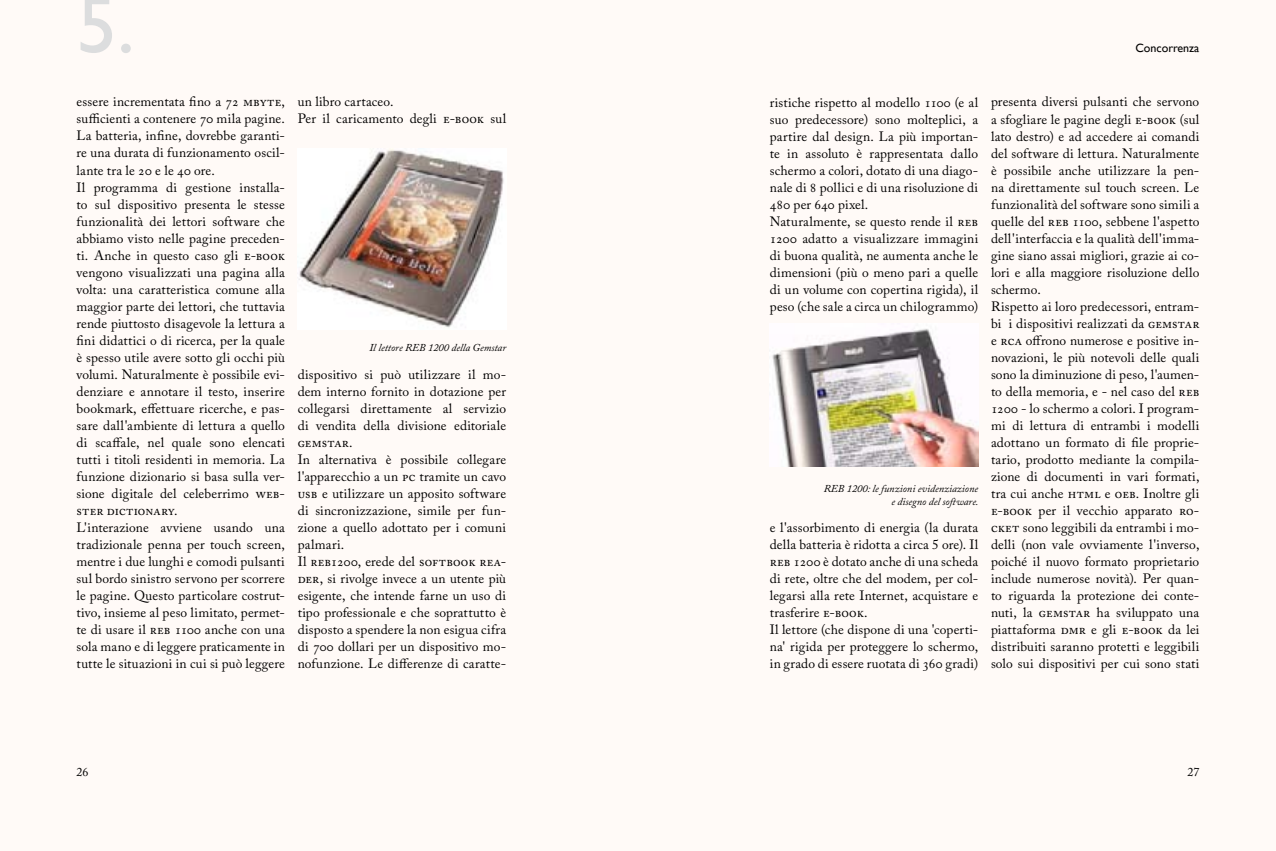
<style>
.page{position:relative;width:1276px;height:851px;background:#fff}
.page>*{position:absolute;margin:0;border:0;box-sizing:border-box;transform-origin:0 0}
.t1{font:81px "Gill Sans";color:#dcddde}
.t2{font:13.5px/17px "Adobe Caslon Pro";letter-spacing:.01em;color:#000}
.t3{font:12px "Gill Sans";color:#000}
.t4{font:12px "Adobe Caslon Pro";color:#000}
.t5{font:italic 10.5px/13.5px "Adobe Caslon Pro";color:#000;text-align:right}
</style>
<div class="page">
<div style="left:0;top:0;width:638px;height:850px;background:#fffaf7"></div>
<div style="left:638px;top:0;width:638px;height:850px;background:#fffaf7"></div>
<img style="left:299px;top:150px;width:205px;height:178px">
<img style="left:772px;top:329px;width:206px;height:137px">
<h1 class="t1" style="left:77px;top:-23px;width:60px">5.</h1>
<p class="t3" style="left:1135px;top:41px;width:66px">Concorrenza</p>
<p class="t2" style="left:770px;top:93px;width:210px">ristiche rispetto al modello 1100 (e al suo predecessore) sono molteplici, a partire dal design. La più importan&shy;te in assoluto è rappresentata dallo schermo a colori, dotato di una diago&shy;nale di 8 pollici e di una risoluzione di 480 per 640 pixel.<br>Naturalmente, se questo rende il reb 1200 adatto a visualizzare immagini di buona qualità, ne aumenta anche le dimensioni (più o meno pari a quelle di un volume con copertina rigida), il peso (che sale a circa un chilogrammo)</p>
<p class="t2" style="left:298px;top:93px;width:210px">un libro cartaceo.<br>Per il caricamento degli e-book sul</p>
<p class="t2" style="left:77px;top:93px;width:210px">essere incrementata fino a 72 mbyte, sufficienti a contenere 70 mila pagine.<br>La batteria, infine, dovrebbe garanti&shy;re una durata di funzionamento oscil&shy;lante tra le 20 e le 40 ore.<br>Il programma di gestione installa&shy;to sul dispositivo presenta le stesse funzionalità dei lettori software che abbiamo visto nelle pagine preceden&shy;ti. Anche in questo caso gli e-book vengono visualizzati una pagina alla volta: una caratteristica comune alla maggior parte dei lettori, che tuttavia rende piuttosto disagevole la lettura a fini didattici o di ricerca, per la quale è spesso utile avere sotto gli occhi più volumi. Naturalmente è possibile evi&shy;denziare e annotare il testo, inserire bookmark, effettuare ricerche, e pas&shy;sare dall'ambiente di lettura a quello di scaffale, nel quale sono elencati tutti i titoli residenti in memoria. La funzione dizionario si basa sulla ver&shy;sione digitale del celeberrimo web&shy;ster dictionary.<br>L'interazione avviene usando una tradizionale penna per touch screen, mentre i due lunghi e comodi pulsanti sul bordo sinistro servono per scorrere le pagine. Questo particolare costrut&shy;tivo, insieme al peso limitato, permet&shy;te di usare il reb 1100 anche con una sola mano e di leggere praticamente in tutte le situazioni in cui si può leggere</p>
<p class="t2" style="left:991px;top:93px;width:210px">presenta diversi pulsanti che servono a sfogliare le pagine degli e-book (sul lato destro) e ad accedere ai comandi del software di lettura. Naturalmente è possibile anche utilizzare la pen&shy;na direttamente sul touch screen. Le funzionalità del software sono simili a quelle del reb 1100, sebbene l'aspetto dell'interfaccia e la qualità dell'imma&shy;gine siano assai migliori, grazie ai co&shy;lori e alla maggiore risoluzione dello schermo.<br>Rispetto ai loro predecessori, entram&shy;bi i dispositivi realizzati da gemstar e rca offrono numerose e positive in&shy;novazioni, le più notevoli delle quali sono la diminuzione di peso, l'aumen&shy;to della memoria, e - nel caso del reb 1200 - lo schermo a colori. I program&shy;mi di lettura di entrambi i modelli adottano un formato di file proprie&shy;tario, prodotto mediante la compila&shy;zione di documenti in vari formati, tra cui anche html e oeb. Inoltre gli e-book per il vecchio apparato ro&shy;cket sono leggibili da entrambi i mo&shy;delli (non vale ovviamente l'inverso, poiché il nuovo formato proprietario include numerose novità). Per quan&shy;to riguarda la protezione dei conte&shy;nuti, la gemstar ha sviluppato una piattaforma dmr e gli e-book da lei distribuiti saranno protetti e leggibili solo sui dispositivi per cui sono stati</p>
<p class="t5" style="left:369px;top:340px;width:138px">Il lettore REB 1200 della Gemstar</p>
<p class="t2" style="left:298px;top:365px;width:210px">dispositivo si può utilizzare il mo&shy;dem interno fornito in dotazione per collegarsi direttamente al servizio di vendita della divisione editoriale gemstar.<br>In alternativa è possibile collegare l'apparecchio a un pc tramite un cavo usb e utilizzare un apposito software di sincronizzazione, simile per fun&shy;zione a quello adottato per i comuni palmari.<br>Il reb1200, erede del softbook rea&shy;der, si rivolge invece a un utente più esigente, che intende farne un uso di tipo professionale e che soprattutto è disposto a spendere la non esigua cifra di 700 dollari per un dispositivo mo&shy;nofunzione. Le differenze di caratte-</p>
<p class="t5" style="left:824px;top:481px;width:156px">REB 1200: le funzioni evidenziazione e disegno del software.</p>
<p class="t2" style="left:770px;top:519px;width:210px">e l'assorbimento di energia (la durata della batteria è ridotta a circa 5 ore). Il reb 1200 è dotato anche di una scheda di rete, oltre che del modem, per col&shy;legarsi alla rete Internet, acquistare e trasferire e-book.<br>Il lettore (che dispone di una 'coperti&shy;na' rigida per proteggere lo schermo, in grado di essere ruotata di 360 gradi)</p>
<p class="t4" style="left:77px;top:764px;width:13px">26</p>
<p class="t4" style="left:1187px;top:764px;width:13px">27</p>
</div>
